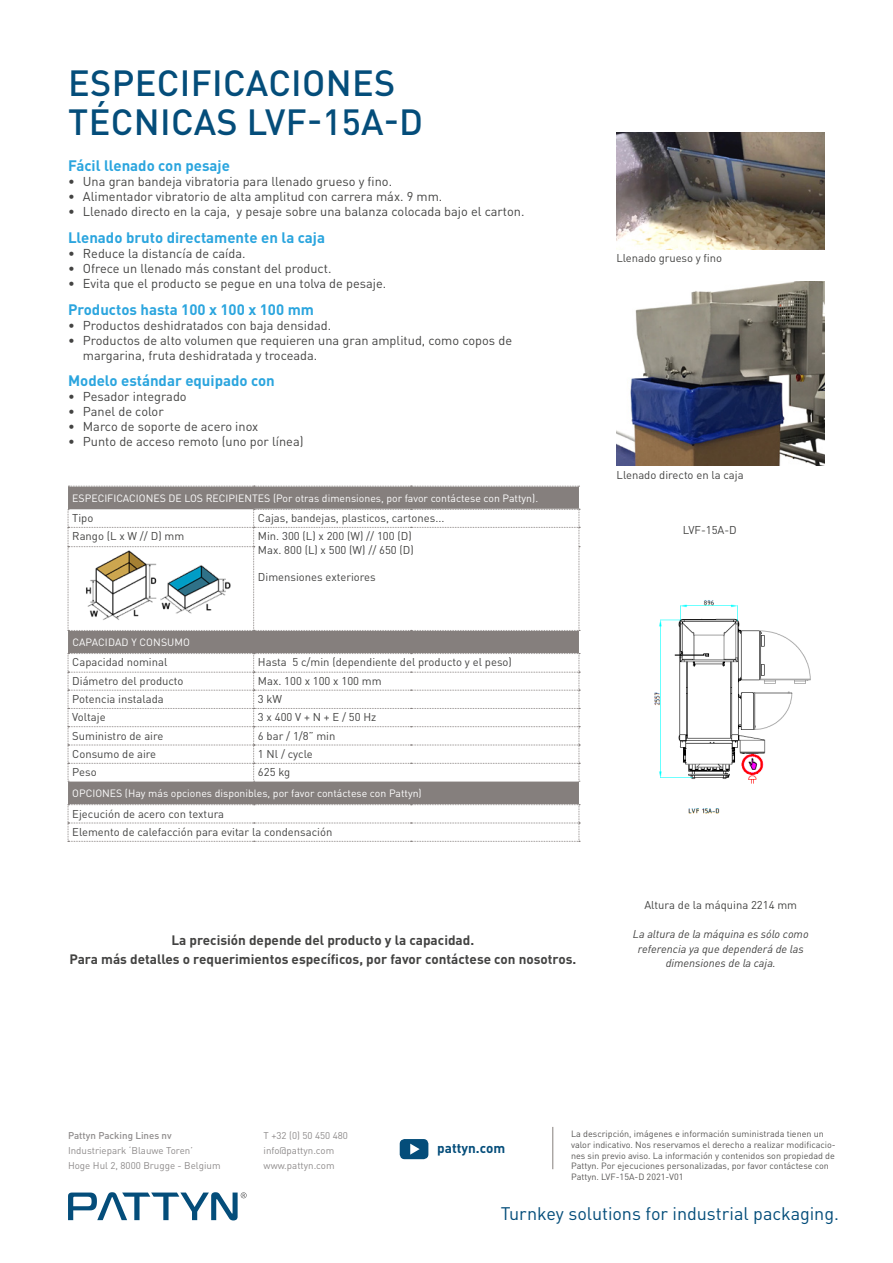
<style>
.page{position:relative;width:893px;height:1263px;background:#fff}
.page>*{position:absolute;margin:0;border:0;box-sizing:border-box;transform-origin:0 0}
.t1{font:500 36px/39px "DIN Pro";letter-spacing:.01em;color:#044d7a}
.t2{font:18px "DIN Pro";letter-spacing:-.005em;color:#044d7a}
.t3{font:700 15px "DIN Pro";color:#2ba5de}
.t4{font:700 13.5px/19.5px "DIN Pro";color:#434342;text-align:center}
.t5{font:700 13.5px "DIN Pro";color:#044d7a}
.t6{font:12.75px/15px "DIN Pro";color:#434342}
.t7{font:11.25px/13.5px "DIN Pro";color:#434342}
.t8{font:italic 11.25px/14.7px "DIN Pro";color:#434342;text-align:center}
.t9{font:10.5px "DIN Pro";color:#fff}
.t10{font:9.75px/15px "DIN Pro";color:#8e8b8b}
.t11{font:500 9.75px "DIN Pro";color:#8e8b8b}
.t12{font:9px/10.8px "DIN Pro";color:#575554}
</style>
<div class="page">
<svg style="left:68px;top:1192px;width:179px;height:28px"></svg>
<hr style="left:553px;top:1127px;width:1px;height:42px;background:#857f7d">
<svg style="left:400px;top:1139px;width:28px;height:20px"></svg>
<img style="left:617px;top:133px;width:208px;height:117px">
<div style="left:68px;top:487px;width:511px;height:317px;background:#857f7d"></div>
<svg style="left:68px;top:653px;width:512px;height:129px"></svg>
<svg style="left:68px;top:486px;width:512px;height:1px"></svg>
<svg style="left:68px;top:804px;width:512px;height:38px"></svg>
<svg style="left:68px;top:509px;width:512px;height:122px"></svg>
<img style="left:84px;top:550px;width:77px;height:71px">
<img style="left:161px;top:562px;width:73px;height:57px">
<img style="left:617px;top:281px;width:208px;height:184px">
<img style="left:654px;top:600px;width:157px;height:214px">
<h1 class="t1" style="left:68px;top:62px;width:357px">ESPECIFICACIONES<br>TÉCNICAS LVF-15A-D</h1>
<p class="t3" style="left:68px;top:155px;width:163px">Fácil llenado con pesaje</p>
<p class="t6" style="left:68px;top:173px;width:326px">• Una gran bandeja vibratoria para llenado grueso y fino.</p>
<p class="t6" style="left:68px;top:188px;width:376px">• Alimentador vibratorio de alta amplitud con carrera máx. 9 mm.</p>
<p class="t6" style="left:68px;top:203px;width:458px">• Llenado directo en la caja, y pesaje sobre una balanza colocada bajo el carton.</p>
<p class="t3" style="left:68px;top:227px;width:259px">Llenado bruto directamente en la caja</p>
<p class="t6" style="left:68px;top:245px;width:179px">• Reduce la distancía de caída.</p>
<p class="t6" style="left:68px;top:260px;width:265px">• Ofrece un llenado más constant del product.</p>
<p class="t6" style="left:68px;top:275px;width:320px">• Evita que el producto se pegue en una tolva de pesaje.</p>
<p class="t3" style="left:68px;top:299px;width:247px">Productos hasta 100 x 100 x 100 mm</p>
<p class="t6" style="left:68px;top:317px;width:265px">• Productos deshidratados con baja densidad.</p>
<p class="t6" style="left:83px;top:332px;width:431px;text-indent:-15px">• Productos de alto volumen que requieren una gran amplitud, como copos de margarina, fruta deshidratada y troceada.</p>
<p class="t3" style="left:68px;top:371px;width:208px">Modelo estándar equipado con</p>
<p class="t6" style="left:68px;top:389px;width:120px">• Pesador integrado</p>
<p class="t6" style="left:68px;top:404px;width:97px">• Panel de color</p>
<p class="t6" style="left:68px;top:419px;width:192px">• Marco de soporte de acero inox</p>
<p class="t6" style="left:68px;top:434px;width:237px">• Punto de acceso remoto (uno por línea)</p>
<p class="t9" style="left:72px;top:491px;width:467px">ESPECIFICACIONES DE LOS RECIPIENTES (Por otras dimensiones, por favor contáctese con Pattyn).</p>
<p class="t7" style="left:72px;top:511px;width:23px">Tipo</p>
<p class="t7" style="left:258px;top:511px;width:188px">Cajas, bandejas, plasticos, cartones...</p>
<p class="t7" style="left:72px;top:529px;width:113px">Rango (L x W // D) mm</p>
<p class="t7" style="left:258px;top:529px;width:157px">Min. 300 (L) x 200 (W) // 100 (D)<br>Max. 800 (L) x 500 (W) // 650 (D)</p>
<p class="t7" style="left:258px;top:569px;width:119px">Dimensiones exteriores</p>
<p class="t9" style="left:72px;top:635px;width:119px">CAPACIDAD Y CONSUMO</p>
<p class="t7" style="left:72px;top:655px;width:97px">Capacidad nominal</p>
<p class="t7" style="left:258px;top:655px;width:255px">Hasta 5 c/min (dependiente del producto y el peso)</p>
<p class="t7" style="left:72px;top:674px;width:113px">Diámetro del producto</p>
<p class="t7" style="left:258px;top:674px;width:125px">Max. 100 x 100 x 100 mm</p>
<p class="t7" style="left:72px;top:692px;width:93px">Potencia instalada</p>
<p class="t7" style="left:258px;top:692px;width:26px">3 kW</p>
<p class="t7" style="left:72px;top:710px;width:35px">Voltaje</p>
<p class="t7" style="left:258px;top:710px;width:120px">3 x 400 V + N + E / 50 Hz</p>
<p class="t7" style="left:72px;top:728px;width:93px">Suministro de aire</p>
<p class="t7" style="left:258px;top:728px;width:79px">6 bar / 1/8” min</p>
<p class="t7" style="left:72px;top:746px;width:85px">Consumo de aire</p>
<p class="t7" style="left:258px;top:746px;width:56px">1 Nl / cycle</p>
<p class="t7" style="left:72px;top:765px;width:26px">Peso</p>
<p class="t7" style="left:258px;top:765px;width:34px">625 kg</p>
<p class="t9" style="left:72px;top:786px;width:351px">OPCIONES (Hay más opciones disponibles, por favor contáctese con Pattyn)</p>
<p class="t7" style="left:72px;top:804px;width:262px;line-height:18.3px">Ejecución de acero con textura<br>Elemento de calefacción para evitar la condensación</p>
<p class="t4" style="left:69px;top:929px;width:508px">La precisión depende del producto y la capacidad.<br>Para más detalles o requerimientos específicos, por favor contáctese con nosotros.</p>
<p class="t7" style="left:617px;top:251px;width:107px">Llenado grueso y fino</p>
<p class="t7" style="left:617px;top:467px;width:129px">Llenado directo en la caja</p>
<p class="t7" style="left:683px;top:523px;width:56px">LVF-15A-D</p>
<p class="t7" style="left:644px;top:897px;width:154px">Altura de la máquina 2214 mm</p>
<p class="t8" style="left:633px;top:926px;width:177px">La altura de la máquina es sólo como referencia ya que dependerá de las dimensiones de la caja.</p>
<p class="t11" style="left:68px;top:1128px;width:105px">Pattyn Packing Lines nv</p>
<p class="t10" style="left:68px;top:1142px;width:154px">Industriepark ‘Blauwe Toren’<br>Hoge Hul 2, 8000 Brugge - Belgium</p>
<p class="t10" style="left:264px;top:1127px;width:86px">T +32 (0) 50 450 480 info@pattyn.com www.pattyn.com</p>
<p class="t5" style="left:437px;top:1139px;width:69px">pattyn.com</p>
<p class="t12" style="left:571px;top:1128px;width:266px">La descripción, imágenes e información suministrada tienen un valor indicativo. Nos reservamos el derecho a realizar modificacio&shy;nes sin previo aviso. La información y contenidos son propiedad de Pattyn. Por ejecuciones personalizadas, por favor contáctese con Pattyn. LVF-15A-D 2021-V01</p>
<h2 class="t2" style="left:501px;top:1202px;width:340px">Turnkey solutions for industrial packaging.</h2>
</div>
